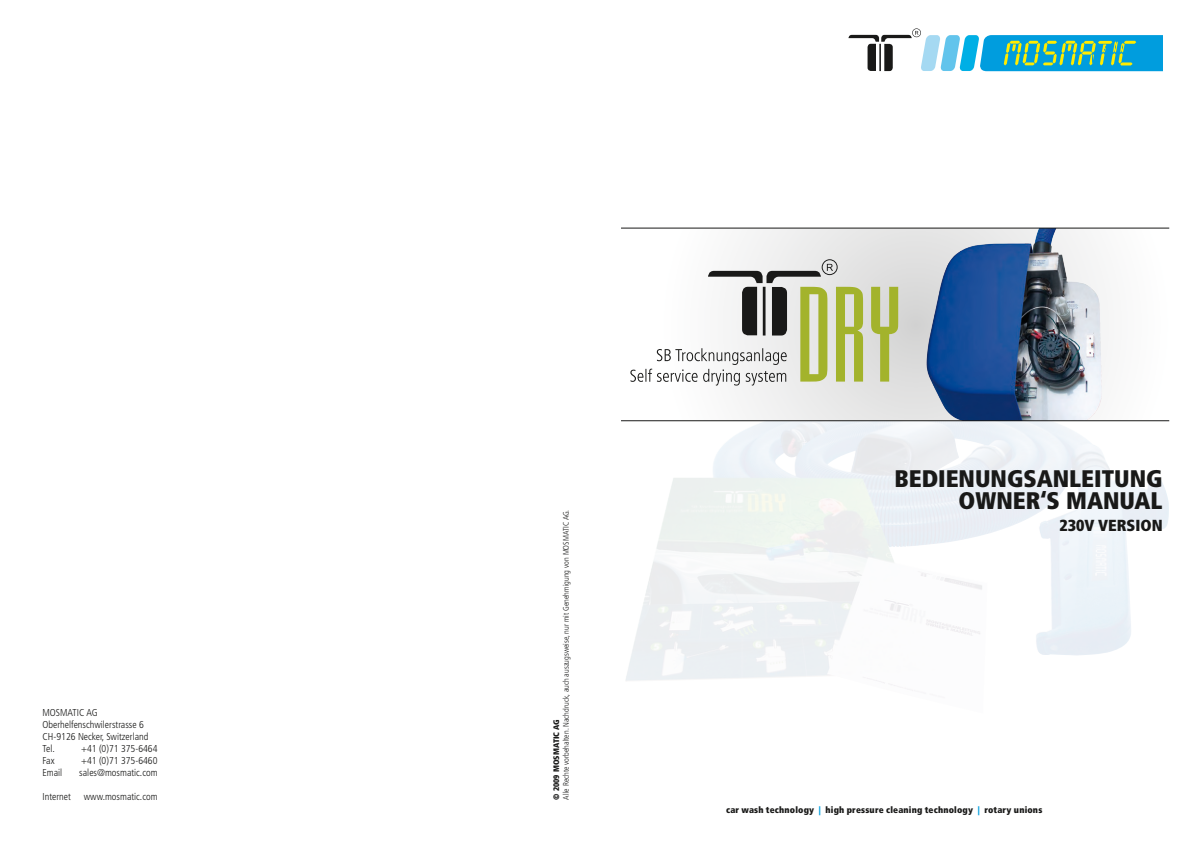
<style>
.page{position:relative;width:1191px;height:842px;background:#fff}
.page>*{position:absolute;margin:0;border:0;box-sizing:border-box;transform-origin:0 0}
.t1{font:900 condensed 24px/22px "Frutiger";color:#191918;text-align:right}
.t2{font:900 condensed 16px "Frutiger";color:#191918}
.t3{font:300 condensed 10px/12px "Frutiger";color:#191918}
.t4{font:900 condensed 9px "Frutiger";letter-spacing:.02em;color:#191918}
.t5{font:300 condensed 8px "Frutiger";color:#191918}
.t6{font:900 condensed 8px "Frutiger";color:#191918}
.s1{color:#009dde}
</style>
<div class="page">
<svg style="left:740px;top:229px;width:180px;height:191px"></svg>
<img style="left:920px;top:229px;width:182px;height:191px">
<svg style="left:848px;top:28px;width:314px;height:43px"></svg>
<svg style="left:630px;top:259px;width:268px;height:127px"></svg>
<hr style="left:621px;top:228px;width:548px;height:1px;background:#191918">
<hr style="left:621px;top:420px;width:548px;height:1px;background:#191918">
<p class="t3" style="left:43px;top:707px;width:107px">MOSMATIC AG<br>Oberhelfenschwilerstrasse 6<br>CH-9126 Necker, Switzerland<br>Tel.</p>
<p class="t3" style="left:81px;top:743px;width:78px">+41 (0)71 375-6464</p>
<p class="t3" style="left:43px;top:755px;width:14px">Fax</p>
<p class="t3" style="left:81px;top:755px;width:78px">+41 (0)71 375-6460</p>
<p class="t3" style="left:43px;top:767px;width:21px">Email</p>
<p class="t3" style="left:79px;top:767px;width:80px">sales@mosmatic.com</p>
<p class="t3" style="left:43px;top:791px;width:30px">Internet</p>
<p class="t3" style="left:84px;top:791px;width:75px">www.mosmatic.com</p>
<p class="t5" style="left:561px;top:799px;width:291px;rotate:-90deg">Alle Rechte vorbehalten. Nachdruck, auch auszugsweise, nur mit Genehmigung von MOSMATIC AG.</p>
<p class="t6" style="left:551px;top:799px;width:82px;rotate:-90deg">© 2009 MOSMATIC AG</p>
<h1 class="t1" style="left:894px;top:467px;width:129px">Bedienungsa</h1>
<h1 class="t1" style="left:958px;top:467px;width:206px">nleitung<br>Owner‘s Manual</h1>
<h2 class="t2" style="left:1059px;top:515px;width:105px">230V Versio n</h2>
<p class="t4" style="left:726px;top:804px;width:318px">car wash technology <span class="s1">|</span> high pressure cleaning technology <span class="s1">|</span> rotary unions</p>
</div>
